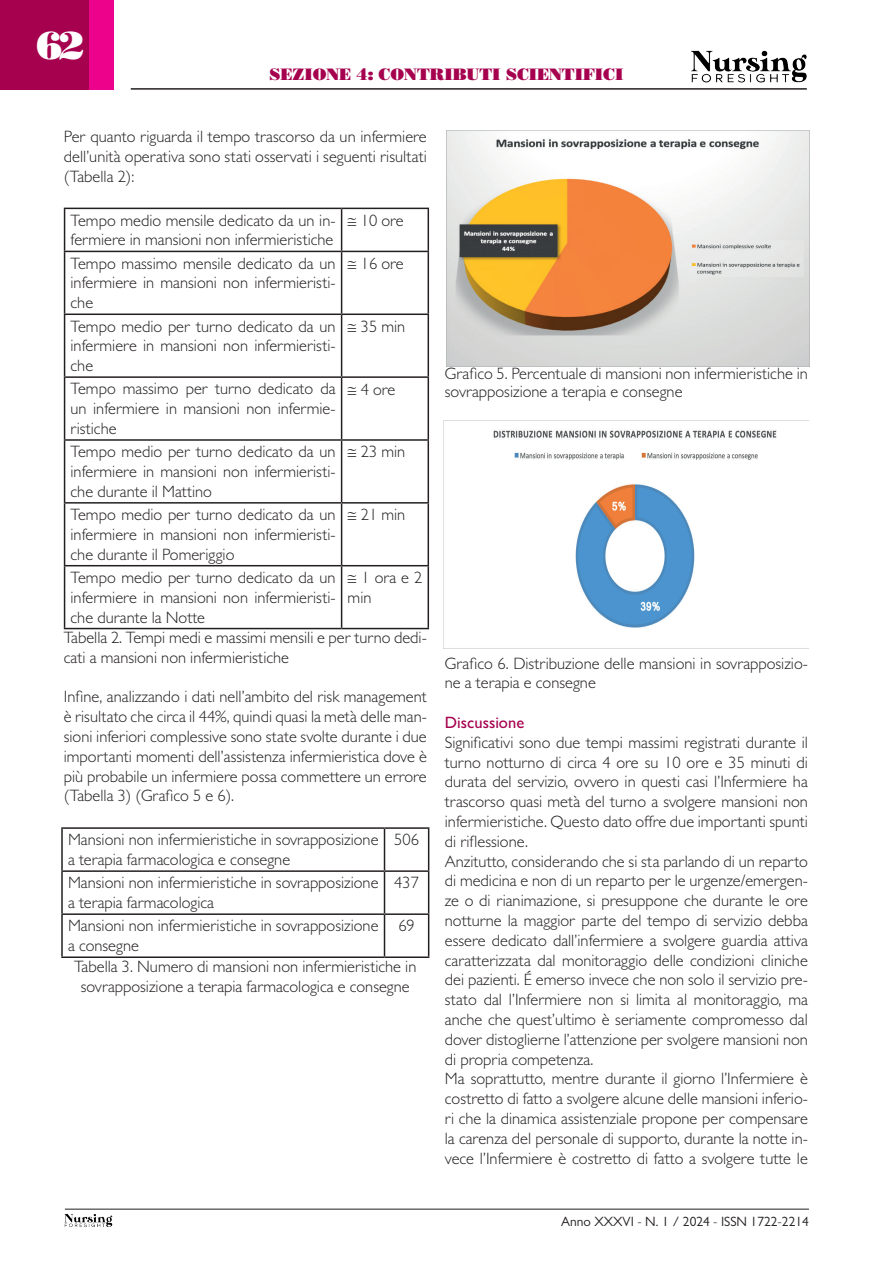
<style>
.page{position:relative;width:893px;height:1263px;background:#fff}
.page>*{position:absolute;margin:0;border:0;box-sizing:border-box;transform-origin:0 0}
.t1{font:39px "Bodoni Poster";color:#fff}
.t2{font:300 16.5px/19.8px "Gill Sans";color:#231f20}
.t3{font:16.5px "Bodoni Poster";color:#a5014e}
.t4{font:500 16.5px "Gill Sans";color:#a5014e}
.t5{font:13.5px "Gill Sans";color:#231f20}
</style>
<div class="page">
<div style="left:0;top:0;width:101px;height:90px;background:#a5014e"></div>
<div style="left:89px;top:0;width:24px;height:90px;background:#ed028c"></div>
<hr style="left:131px;top:88px;width:676px;height:2px;background:#231f20">
<hr style="left:65px;top:1209px;width:744px;height:1px;background:#231f20">
<img style="left:691px;top:50px;width:116px;height:33px">
<img style="left:64px;top:1213px;width:49px;height:14px">
<hr style="left:64px;top:208px;width:278px;height:1px;background:#231f20">
<hr style="left:64px;top:209px;width:1px;height:42px;background:#231f20">
<hr style="left:342px;top:208px;width:87px;height:1px;background:#231f20">
<hr style="left:341px;top:209px;width:1px;height:42px;background:#231f20">
<hr style="left:428px;top:209px;width:1px;height:42px;background:#231f20">
<hr style="left:64px;top:251px;width:278px;height:1px;background:#231f20">
<hr style="left:64px;top:252px;width:1px;height:62px;background:#231f20">
<hr style="left:342px;top:251px;width:87px;height:1px;background:#231f20">
<hr style="left:341px;top:252px;width:1px;height:62px;background:#231f20">
<hr style="left:428px;top:252px;width:1px;height:62px;background:#231f20">
<hr style="left:64px;top:314px;width:278px;height:1px;background:#231f20">
<hr style="left:64px;top:315px;width:1px;height:61px;background:#231f20">
<hr style="left:342px;top:314px;width:87px;height:1px;background:#231f20">
<hr style="left:341px;top:315px;width:1px;height:61px;background:#231f20">
<hr style="left:428px;top:315px;width:1px;height:61px;background:#231f20">
<hr style="left:64px;top:376px;width:278px;height:2px;background:#231f20">
<hr style="left:64px;top:378px;width:1px;height:61px;background:#231f20">
<hr style="left:342px;top:376px;width:87px;height:2px;background:#231f20">
<hr style="left:341px;top:378px;width:1px;height:61px;background:#231f20">
<hr style="left:428px;top:378px;width:1px;height:61px;background:#231f20">
<hr style="left:64px;top:439px;width:278px;height:2px;background:#231f20">
<hr style="left:64px;top:441px;width:1px;height:61px;background:#231f20">
<hr style="left:342px;top:439px;width:87px;height:2px;background:#231f20">
<hr style="left:341px;top:441px;width:1px;height:61px;background:#231f20">
<hr style="left:428px;top:441px;width:1px;height:61px;background:#231f20">
<hr style="left:64px;top:502px;width:278px;height:2px;background:#231f20">
<hr style="left:64px;top:504px;width:1px;height:61px;background:#231f20">
<hr style="left:342px;top:502px;width:87px;height:2px;background:#231f20">
<hr style="left:341px;top:504px;width:1px;height:61px;background:#231f20">
<hr style="left:428px;top:504px;width:1px;height:61px;background:#231f20">
<hr style="left:64px;top:565px;width:278px;height:1px;background:#231f20">
<hr style="left:64px;top:566px;width:1px;height:62px;background:#231f20">
<hr style="left:342px;top:565px;width:87px;height:1px;background:#231f20">
<hr style="left:341px;top:566px;width:1px;height:62px;background:#231f20">
<hr style="left:428px;top:566px;width:1px;height:62px;background:#231f20">
<hr style="left:64px;top:628px;width:278px;height:1px;background:#231f20">
<hr style="left:342px;top:628px;width:87px;height:1px;background:#231f20">
<hr style="left:61px;top:827px;width:324px;height:2px;background:#231f20">
<hr style="left:61px;top:829px;width:2px;height:41px;background:#231f20">
<hr style="left:385px;top:827px;width:44px;height:2px;background:#231f20">
<hr style="left:384px;top:829px;width:1px;height:41px;background:#231f20">
<hr style="left:428px;top:829px;width:1px;height:41px;background:#231f20">
<hr style="left:61px;top:870px;width:324px;height:2px;background:#231f20">
<hr style="left:61px;top:872px;width:2px;height:41px;background:#231f20">
<hr style="left:385px;top:870px;width:44px;height:2px;background:#231f20">
<hr style="left:384px;top:872px;width:1px;height:41px;background:#231f20">
<hr style="left:428px;top:872px;width:1px;height:41px;background:#231f20">
<hr style="left:61px;top:913px;width:324px;height:2px;background:#231f20">
<hr style="left:61px;top:915px;width:2px;height:41px;background:#231f20">
<hr style="left:385px;top:913px;width:44px;height:2px;background:#231f20">
<hr style="left:384px;top:915px;width:1px;height:41px;background:#231f20">
<hr style="left:428px;top:915px;width:1px;height:41px;background:#231f20">
<hr style="left:61px;top:956px;width:324px;height:2px;background:#231f20">
<hr style="left:385px;top:956px;width:44px;height:2px;background:#231f20">
<img style="left:444px;top:420px;width:365px;height:229px">
<img style="left:446px;top:131px;width:363px;height:236px">
<h1 class="t1" style="left:37px;top:22px;width:50px">62</h1>
<p class="t3" style="left:270px;top:64px;width:355px">SEZIONE 4: CONTRIBUTI SCIENTIFICI</p>
<p class="t2" style="left:64px;top:126px;width:365px;text-align:justify">Per quanto riguarda il tempo trascorso da un infermiere dell’unità operativa sono stati osservati i seguenti risultati (Tabella 2):</p>
<p class="t2" style="left:71px;top:210px;width:267px">Tempo medio mensile dedicato da un in&shy;fermiere in mansioni non infermieristiche</p>
<p class="t2" style="left:348px;top:210px;width:58px">≅ 10 ore</p>
<p class="t2" style="left:71px;top:253px;width:267px;text-align:justify">Tempo massimo mensile dedicato da un infermiere in mansioni non infermieristi&shy;che</p>
<p class="t2" style="left:348px;top:253px;width:58px">≅ 16 ore</p>
<p class="t2" style="left:71px;top:316px;width:267px;text-align:justify">Tempo medio per turno dedicato da un infermiere in mansioni non infermieristi&shy;che</p>
<p class="t2" style="left:348px;top:316px;width:59px">≅ 35 min</p>
<p class="t2" style="left:71px;top:379px;width:267px;text-align:justify">Tempo massimo per turno dedicato da un infermiere in mansioni non infermie&shy;ristiche</p>
<p class="t2" style="left:348px;top:379px;width:49px">≅ 4 ore</p>
<p class="t2" style="left:71px;top:441px;width:267px;text-align:justify">Tempo medio per turno dedicato da un infermiere in mansioni non infermieristi&shy;che durante il Mattino</p>
<p class="t2" style="left:348px;top:442px;width:59px">≅ 23 min</p>
<p class="t2" style="left:71px;top:504px;width:267px;text-align:justify">Tempo medio per turno dedicato da un infermiere in mansioni non infermieristi&shy;che durante il Pomeriggio</p>
<p class="t2" style="left:348px;top:505px;width:59px">≅ 21 min</p>
<p class="t2" style="left:71px;top:567px;width:267px;text-align:justify">Tempo medio per turno dedicato da un infermiere in mansioni non infermieristi&shy;che durante la Notte</p>
<p class="t2" style="left:348px;top:567px;width:76px">≅ 1 ora e 2 min</p>
<p class="t2" style="left:64px;top:627px;width:365px">Tabella 2. Tempi medi e massimi mensili e per turno dedi&shy;cati a mansioni non infermieristiche</p>
<p class="t2" style="left:64px;top:687px;width:365px;text-align:justify">Infine, analizzando i dati nell’ambito del risk management è risultato che circa il 44%, quindi quasi la metà delle man&shy;sioni inferiori complessive sono state svolte durante i due importanti momenti dell’assistenza infermieristica dove è più probabile un infermiere possa commettere un errore (Tabella 3) (Grafico 5 e 6).</p>
<p class="t2" style="left:68px;top:830px;width:312px">Mansioni non infermieristiche in sovrapposizione a terapia farmacologica e consegne</p>
<p class="t2" style="left:394px;top:830px;width:26px">506</p>
<p class="t2" style="left:68px;top:873px;width:312px">Mansioni non infermieristiche in sovrapposizione a terapia farmacologica</p>
<p class="t2" style="left:394px;top:873px;width:26px">437</p>
<p class="t2" style="left:68px;top:916px;width:312px">Mansioni non infermieristiche in sovrapposizione a consegne</p>
<p class="t2" style="left:398px;top:916px;width:18px">69</p>
<p class="t2" style="left:74px;top:956px;width:344px;text-align:center">Tabella 3. Numero di mansioni non infermieristiche in sovrapposizione a terapia farmacologica e consegne</p>
<p class="t2" style="left:445px;top:364px;width:365px;line-height:18px">Grafico 5. Percentuale di mansioni non infermieristiche in sovrapposizione a terapia e consegne</p>
<p class="t2" style="left:445px;top:653px;width:365px">Grafico 6. Distribuzione delle mansioni in sovrapposizio&shy;ne a terapia e consegne</p>
<p class="t4" style="left:445px;top:713px;width:81px">Discussione</p>
<p class="t2" style="left:445px;top:732px;width:365px">Significativi sono due tempi massimi registrati durante il turno notturno di circa 4 ore su 10 ore e 35 minuti di durata del servizio, ovvero in questi casi l’Infermiere ha trascorso quasi metà del turno a svolgere mansioni non infermieristiche. Questo dato offre due importanti spunti di riflessione.<br>Anzitutto, considerando che si sta parlando di un reparto di medicina e non di un reparto per le urgenze/emergen&shy;ze o di rianimazione, si presuppone che durante le ore notturne la maggior parte del tempo di servizio debba essere dedicato dall’infermiere a svolgere guardia attiva caratterizzata dal monitoraggio delle condizioni cliniche dei pazienti. É emerso invece che non solo il servizio pre&shy;stato dal l’Infermiere non si limita al monitoraggio, ma anche che quest’ultimo è seriamente compromesso dal dover distoglierne l’attenzione per svolgere mansioni non di propria competenza.<br>Ma soprattutto, mentre durante il giorno l’Infermiere è costretto di fatto a svolgere alcune delle mansioni inferio&shy;ri che la dinamica assistenziale propone per compensare la carenza del personale di supporto, durante la notte in&shy;vece l’Infermiere è costretto di fatto a svolgere tutte le</p>
<p class="t5" style="left:561px;top:1214px;width:249px">Anno XXXVI - N. 1 / 2024 - ISSN 1722-2214</p>
</div>
